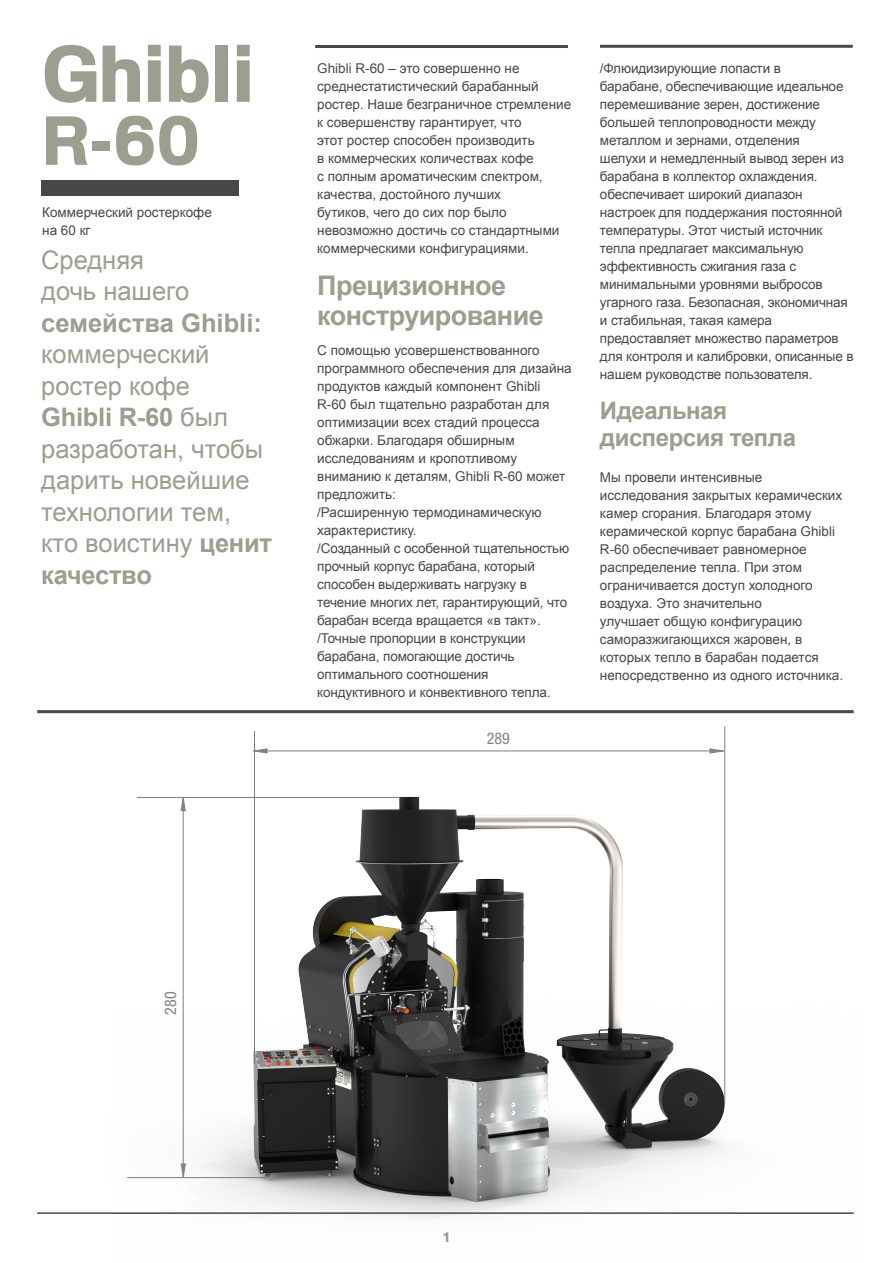
<style>
.page{position:relative;width:893px;height:1263px;background:#fff}
.page>*{position:absolute;margin:0;border:0;box-sizing:border-box;transform-origin:0 0}
.t1{font:900 77.85px "Heldustry FT";letter-spacing:-.02em;color:#9d9d90}
.t2{font:900 67.5px "Heldustry FT";color:#9d9d90}
.t3{font:700 27px/30px "Arial";letter-spacing:-.02em;color:#9d9d90}
.t4{font:25.5px/31.5px "Arial";color:#9d9d90}
.t5{font:700 24px/27px "Arial";letter-spacing:-.02em;color:#9d9d90}
.t6{font:condensed 16.05px "Helvetica Neue";color:#808285}
.t7{font:13.5px/18px "Arial";letter-spacing:-.01em;color:#474847}
.t8{font:900 13.5px "Heldustry FT";color:#9d9d90}
.s1{font-weight:700}
</style>
<div class="page">
<img style="left:127px;top:757px;width:599px;height:463px">
<hr style="left:137px;top:797px;width:263px;height:1px;background:#7d7e7c">
<hr style="left:127px;top:1177px;width:141px;height:1px;background:#7d7e7c">
<hr style="left:183px;top:801px;width:1px;height:370px;background:#7d7e7c">
<svg style="left:181px;top:798px;width:5px;height:13px"></svg>
<svg style="left:253px;top:748px;width:15px;height:5px"></svg>
<svg style="left:709px;top:748px;width:15px;height:5px"></svg>
<svg style="left:181px;top:1163px;width:5px;height:15px"></svg>
<hr style="left:724px;top:726px;width:1px;height:377px;background:#7d7e7c">
<hr style="left:254px;top:731px;width:1px;height:333px;background:#7d7e7c">
<hr style="left:267px;top:750px;width:443px;height:1px;background:#7d7e7c">
<hr style="left:600px;top:45px;width:253px;height:3px;background:#474847">
<hr style="left:315px;top:45px;width:253px;height:3px;background:#474847">
<hr style="left:37px;top:1212px;width:817px;height:2px;background:#474847">
<hr style="left:37px;top:710px;width:817px;height:3px;background:#474847">
<div style="left:41px;top:180px;width:198px;height:16px;background:#474847"></div>
<p class="t1" style="left:41px;top:28px;width:215px">Ghibli</p>
<p class="t2" style="left:41px;top:101px;width:161px">R-60</p>
<p class="t7" style="left:42px;top:204px;width:171px">Коммерческий ростеркофе</p>
<p class="t7" style="left:42px;top:222px;width:50px">на 60 кг</p>
<p class="t4" style="left:41px;top:244px;width:232px">Средняя<br>дочь нашего <span class="s1">семейства Ghibli: </span>коммерческий ростер кофе<br><span class="s1">Ghibli R-60</span> был разработан, чтобы дарить новейшие технологии тем, кто воистину <span class="s1">ценит качество</span></p>
<p class="t7" style="left:317px;top:59px;width:255px">Ghibli R-60 – это совершенно не среднестатистический барабанный ростер. Наше безграничное стремление к совершенству гарантирует, что<br>этот ростер способен производить<br>в коммерческих количествах кофе<br>с полным ароматическим спектром, качества, достойного лучших<br>бутиков, чего до сих пор было невозможно достичь со стандартными коммерческими конфигурациями.</p>
<p class="t3" style="left:317px;top:271px;width:228px">Прецизионное конструирование</p>
<p class="t7" style="left:317px;top:341px;width:256px">С помощью усовершенствованного программного обеспечения для дизайна продуктов каждый компонент Ghibli<br>R-60 был тщательно разработан для оптимизации всех стадий процесса обжарки. Благодаря обширным исследованиям и кропотливому вниманию к деталям, Ghibli R-60 может предложить:</p>
<p class="t7" style="left:317px;top:503px;width:226px">/Расширенную термодинамическую характеристику.</p>
<p class="t7" style="left:317px;top:539px;width:254px">/Созданный с особенной тщательностью прочный корпус барабана, который способен выдерживать нагрузку в течение многих лет, гарантирующий, что барабан всегда вращается «в такт .«</p>
<p class="t7" style="left:317px;top:629px;width:235px">/Точные пропорции в конструкции барабана, помогающие достичь оптимального соотношения кондуктивного и конвективного тепла.</p>
<p class="t6" style="left:487px;top:729px;width:25px">289</p>
<p class="t7" style="left:600px;top:59px;width:246px">/Флюидизирующие лопасти в барабане, обеспечивающие идеальное перемешивание зерен, достижение большей теплопроводности между металлом и зернами, отделения шелухи и немедленный вывод зерен из барабана в коллектор охлаждения.</p>
<p class="t7" style="left:600px;top:185px;width:255px">обеспечивает широкий диапазон настроек для поддержания постоянной температуры. Этот чистый источник тепла предлагает максимальную эффективность сжигания газа с минимальными уровнями выбросов угарного газа. Безопасная, экономичная и стабильная, такая камера предоставляет множество параметров для контроля и калибровки, описанные в нашем руководстве пользователя.</p>
<p class="t5" style="left:600px;top:398px;width:198px">Идеальная дисперсия тепла</p>
<p class="t7" style="left:600px;top:469px;width:245px">Мы провели интенсивные исследования закрытых керамических камер сгорания. Благодаря этому керамической корпус барабана Ghibli<br>R-60 обеспечивает равномерное распределение тепла. При этом ограничивается доступ холодного воздуха. Это значительно<br>улучшает общую конфигурацию саморазжигающихся жаровен в, которых тепло в барабан подается непосредственно из одного источника.</p>
<p class="t6" style="left:161px;top:1015px;width:25px;rotate:-90deg">280</p>
<p class="t8" style="left:444px;top:1229px;width:7px">1</p>
</div>
